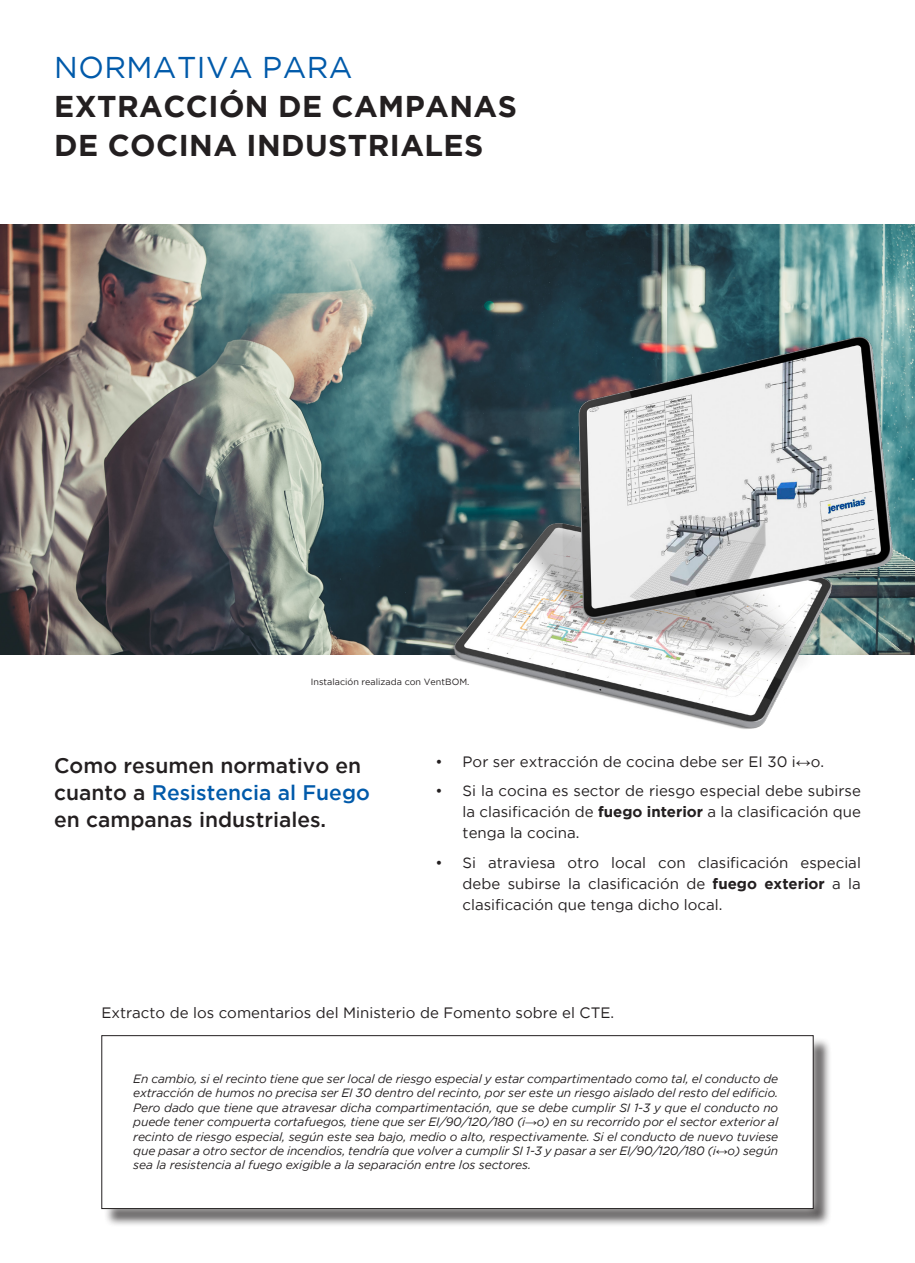
<style>
.page{position:relative;width:915px;height:1263px;background:#fff}
.page>*{position:absolute;margin:0;border:0;box-sizing:border-box;transform-origin:0 0}
.t1{font:700 30px "Gotham";letter-spacing:.015em;color:#231f20}
.t2{font:30px "Gotham";letter-spacing:.015em;color:#015aaa}
.t3{font:500 21px/27px "Gotham";color:#231f20}
.Preisliste_Überschri{font:15px/21px "Gotham";color:#231f20;text-align:justify}
.Texto_general_11pt{font:italic 12px/14.4px "Gotham";letter-spacing:-.01em;color:#231f20;text-align:justify}
.t4{font:9px "Gotham";color:#231f20}
.s1{color:#015aaa}
.s2{font-family:"Arial";font-weight:900}
.s3{font-weight:700}
.s4{font-family:"Arial";font-style:normal}
</style>
<div class="page">
<hr style="left:914px;top:225px;width:1px;height:429px;background:#939598">
<img style="left:0;top:225px;width:914px;height:429px">
<div style="left:103px;top:1037px;width:728px;height:190px;background:#231f20;opacity:.75"></div>
<div style="left:92px;top:1026px;width:731px;height:192px;background:#fff;opacity:.75"></div>
<div style="left:102px;top:1036px;width:710px;height:172px;background:#fff"></div>
<div style="left:101px;top:1035px;width:712px;height:174px;border:1px solid #231f20"></div>
<img style="left:323px;top:292px;width:591px;height:437px">
<hr style="left:914px;top:973px;width:1px;height:290px;background:#015aaa">
<p class="t2" style="left:54px;top:48px;width:300px">NORMATIVA PARA</p>
<p class="t1" style="left:54px;top:86px;width:464px">EXTRACCIÓN DE CAMPANAS</p>
<p class="t1" style="left:54px;top:125px;width:430px">DE COCINA INDUSTRIALES</p>
<p class="t4" style="left:311px;top:676px;width:160px">Instalación realizada con VentBOM.</p>
<p class="t3" style="left:54px;top:752px;width:317px">Como resumen normativo en cuanto a <span class="s1">Resistencia al Fuego </span>en campanas industriales.</p>
<p class="Preisliste_Überschri" style="left:435px;top:750px;width:390px">• Por ser extracción de cocina debe ser EI 30 i<span class="s2">↔</span>o.</p>
<p class="Preisliste_Überschri" style="left:462px;top:780px;width:400px;text-indent:-27px">• Si la cocina es sector de riesgo especial debe subirse la clasificación de <span class="s3">fuego interior</span> a la clasificación que tenga la cocina.</p>
<p class="Preisliste_Überschri" style="left:462px;top:851px;width:399px;text-indent:-27px">• Si atraviesa otro local con clasificación especial debe subirse la clasificación de <span class="s3">fuego exterior</span> a la clasificación que tenga dicho local.</p>
<p class="Preisliste_Überschri" style="left:101px;top:1001px;width:514px">Extracto de los comentarios del Ministerio de Fomento sobre el CTE.</p>
<p class="Texto_general_11pt" style="left:133px;top:1071px;width:646px">En cambio, si el recinto tiene que ser local de riesgo especial y estar compartimentado como tal, el conducto de extracción de humos no precisa ser EI 30 dentro del recinto, por ser este un riesgo aislado del resto del edificio.<br>Pero dado que tiene que atravesar dicha compartimentación, que se debe cumplir SI 1-3 y que el conducto no puede tener compuerta cortafuegos, tiene que ser EI/90/120/180 (i<span class="s4">→</span>o) en su recorrido por el sector exterior al recinto de riesgo especial, según este sea bajo, medio o alto, respectivamente. Si el conducto de nuevo tuviese que pasar a otro sector de incendios, tendría que volver a cumplir SI 1-3 y pasar a ser EI/90/120/180 (i<span class="s4">↔</span>o) según sea la resistencia al fuego exigible a la separación entre los sectores.</p>
</div>
